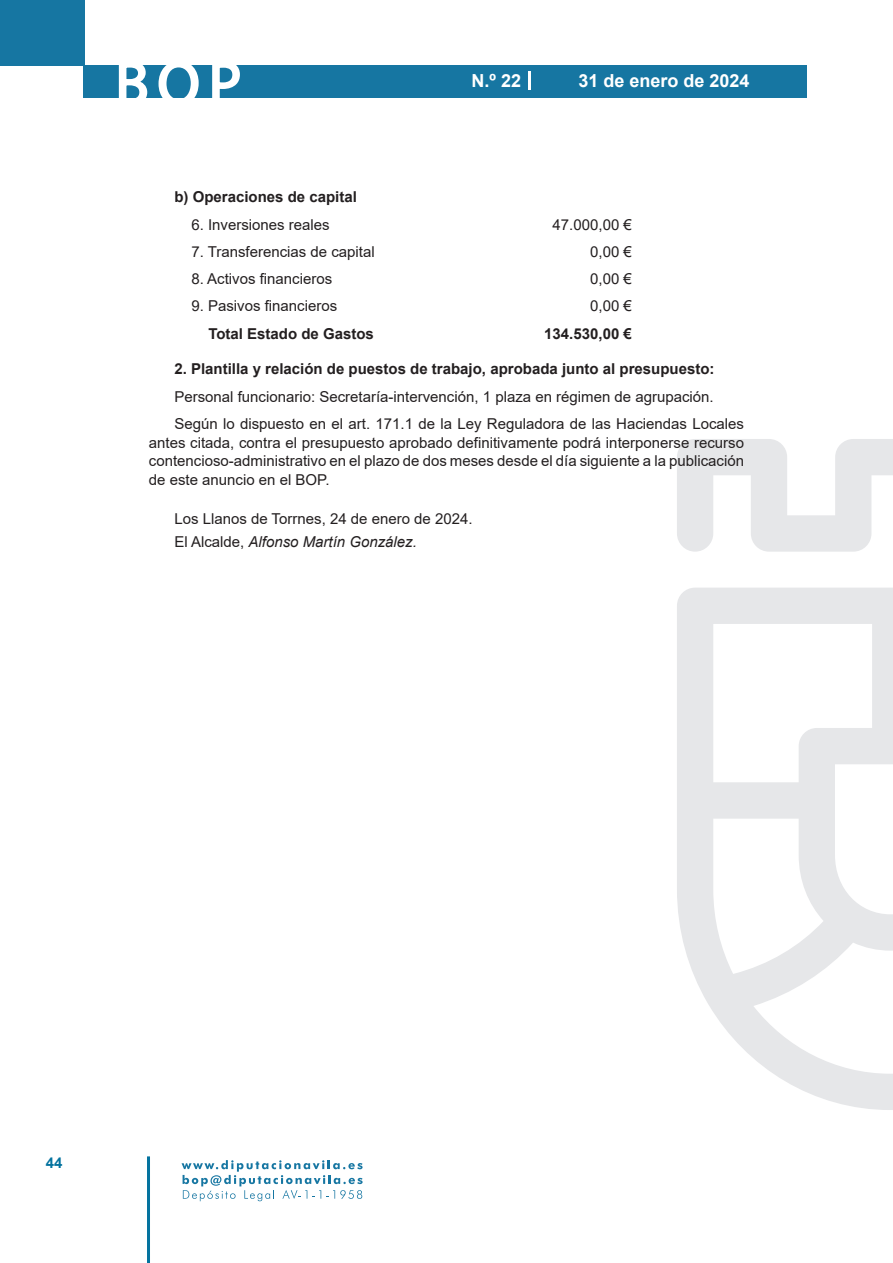
<style>
.page{position:relative;width:893px;height:1263px;background:#fff}
.page>*{position:absolute;margin:0;border:0;box-sizing:border-box;transform-origin:0 0}
.t1{font:500 61.5px "Avant Garde";color:#fff}
.t2{font:700 18px "Arial";color:#fff}
.texto_normal{font:15px/18.8px "Arial";color:#231f20;text-align:justify}
.texto_normal-2{font:700 15px "Arial";color:#231f20}
.fecha{font:15px "Arial";color:#231f20}
.firma{font:italic 15px "Arial";color:#231f20}
.t3{font:700 15px "Arial";color:#04739f}
.s1{font-style:normal}
</style>
<div class="page">
<div style="left:0;top:0;width:85px;height:65px;background:#1676a2"></div>
<div style="left:84px;top:65px;width:723px;height:33px;background:#1676a2"></div>
<svg style="left:118px;top:65px;width:30px;height:33px"></svg>
<svg style="left:158px;top:65px;width:41px;height:33px"></svg>
<svg style="left:212px;top:65px;width:28px;height:33px"></svg>
<svg style="left:182px;top:1160px;width:181px;height:41px"></svg>
<hr style="left:147px;top:1156px;width:3px;height:107px;background:#04739f">
<svg style="left:529px;top:71px;width:2px;height:19px"></svg>
<svg style="left:677px;top:439px;width:216px;height:671px"></svg>
<h1 class="t1" style="left:115px;top:46px;width:128px">BOP</h1>
<p class="t2" style="left:472px;top:68px;width:51px">N.º 22</p>
<p class="t2" style="left:578px;top:68px;width:173px">31 de enero de 2024</p>
<p class="texto_normal-2" style="left:174px;top:186px;width:184px">b) Operaciones de capital</p>
<p class="texto_normal" style="left:191px;top:215px;width:140px">6. Inversiones reales</p>
<p class="texto_normal" style="left:553px;top:215px;width:81px">47.000,00 €</p>
<p class="texto_normal" style="left:191px;top:242px;width:185px">7. Transferencias de capital</p>
<p class="texto_normal" style="left:590px;top:242px;width:43px">0,00 €</p>
<p class="texto_normal" style="left:191px;top:269px;width:142px">8. Activos financieros</p>
<p class="texto_normal" style="left:590px;top:269px;width:43px">0,00 €</p>
<p class="texto_normal" style="left:191px;top:297px;width:147px">9. Pasivos financieros</p>
<p class="texto_normal" style="left:590px;top:297px;width:43px">0,00 €</p>
<p class="texto_normal-2" style="left:208px;top:323px;width:167px">Total Estado de Gastos</p>
<p class="texto_normal-2" style="left:544px;top:323px;width:89px">134.530,00 €</p>
<p class="texto_normal-2" style="left:174px;top:358px;width:542px">2. Plantilla y relación de puestos de trabajo, aprobada junto al presupuesto:</p>
<p class="texto_normal" style="left:174px;top:387px;width:541px">Personal funcionario: Secretaría-intervención, 1 plaza en régimen de agrupación.</p>
<p class="texto_normal" style="left:149px;top:414px;width:597px;text-indent:26px">Según lo dispuesto en el art. 171.1 de la Ley Reguladora de las Haciendas Locales antes citada, contra el presupuesto aprobado definitivamente podrá interponerse recurso contencioso-administrativo en el plazo de dos meses desde el día siguiente a la publicación de este anuncio en el BOP.</p>
<p class="fecha" style="left:174px;top:509px;width:300px">Los Llanos de Torrnes, 24 de enero de 2024.</p>
<p class="firma" style="left:174px;top:532px;width:244px"><span class="s1">El Alcalde,</span> Alfonso Martín González.</p>
<p class="t3" style="left:46px;top:1152px;width:18px">44</p>
</div>
